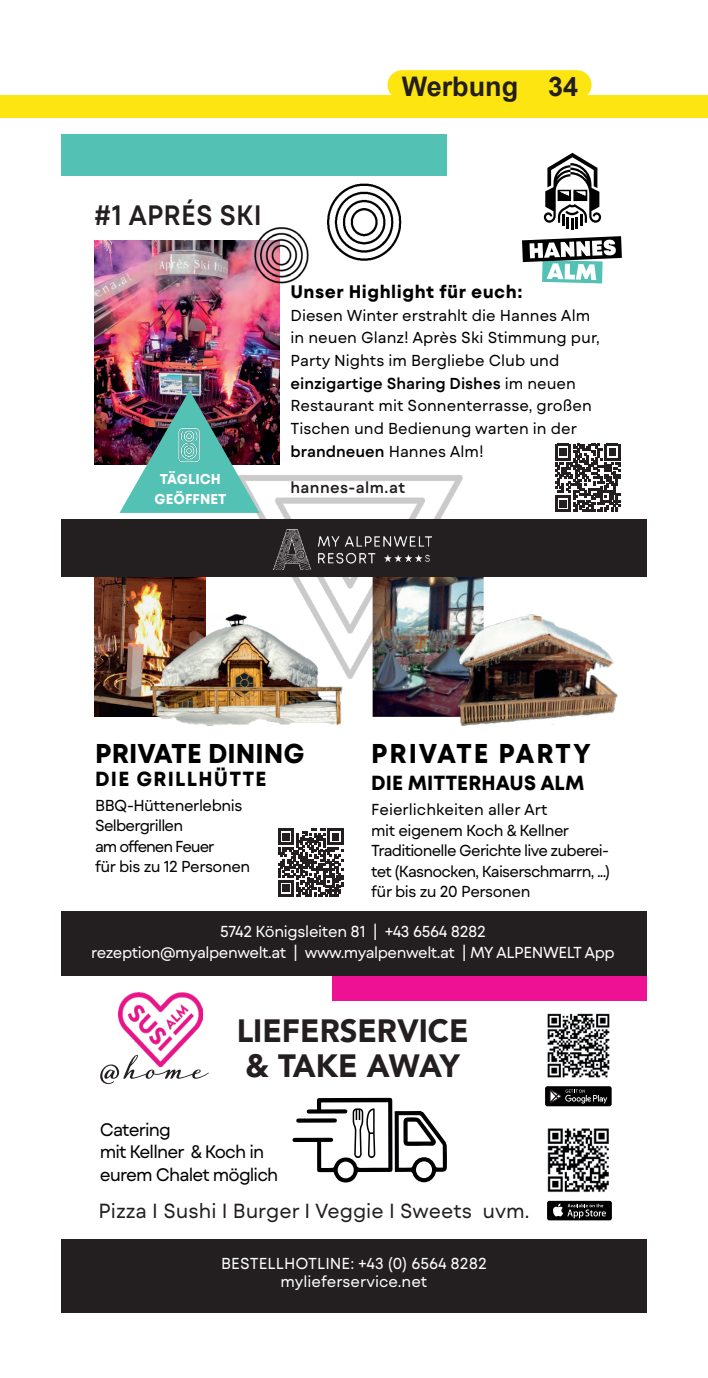
<style>
.page{position:relative;width:708px;height:1378px;background:#fff}
.page>*{position:absolute;margin:0;border:0;box-sizing:border-box;transform-origin:0 0}
.t1{font:57.38px "Luxus Brut";color:#231f20;scale:.96 1}
.t2{font:900 32.18px/34.9px "Avenir";color:#231f20;scale:.96 1}
.t3{font:600 27.9px "Mont Blanc";letter-spacing:.005em;color:#231f20;scale:.93 1}
.t4{font:700 27.22px "Mont Blanc";color:#000;scale:.96 1}
.t5{font:700 27.22px "Mont Blanc";letter-spacing:.07em;color:#000;scale:.96 1}
.t6{font:700 27px "Arial";color:#231f20}
.t7{font:20.47px "Mont Blanc";color:#231f20;scale:.96 1}
.t8{font:700 20.47px "Mont Blanc";color:#000;scale:.96 1}
.t9{font:700 20.47px "Mont Blanc";letter-spacing:.06em;color:#000;scale:.96 1}
.t10{font:18.22px/22.7px "Mont Blanc";letter-spacing:-.05em;color:#000;scale:.96 1}
.t11{font:700 18.22px "Mont Blanc";letter-spacing:.03em;color:#000;scale:.96 1}
.t12{font:15.75px/22.7px "Mont Blanc";letter-spacing:-.01em;color:#000;scale:.96 1}
.t13{font:15.75px/20.5px "Mont Blanc";letter-spacing:-.05em;color:#000;scale:.96 1}
.t14{font:15.75px/20.5px "Mont Blanc";letter-spacing:-.02em;color:#fff;text-align:center;scale:.96 1}
.t15{font:15.75px/20.5px "Mont Blanc";letter-spacing:-.035em;color:#000;scale:.96 1}
.t16{font:15.75px/18.2px "Mont Blanc";color:#fff;text-align:center;scale:.96 1}
.t17{font:600 15.75px "Mont Blanc";letter-spacing:.025em;color:#231f20;scale:.96 1}
.t18{font:700 14.4px/19.6px "Mont Blanc";color:#fff;text-align:center;scale:.96 1}
.s1{font-weight:600}
</style>
<div class="page">
<div style="left:387px;top:70px;width:205px;height:30px;background:#fce511;border-radius:15px"></div>
<div style="left:0;top:96px;width:708px;height:22px;background:#fce511"></div>
<div style="left:61px;top:1239px;width:586px;height:73px;background:#231f20"></div>
<img style="left:547px;top:1013px;width:63px;height:65px">
<div style="left:545px;top:1086px;width:67px;height:20px;background:#000001;border-radius:2px"></div>
<svg style="left:549px;top:1089px;width:58px;height:15px"></svg>
<img style="left:547px;top:1128px;width:62px;height:64px">
<div style="left:547px;top:1201px;width:65px;height:19px;background:#000001;border-radius:2px"></div>
<svg style="left:553px;top:1203px;width:53px;height:15px"></svg>
<div style="left:332px;top:974px;width:315px;height:26px;background:#ee1193"></div>
<img style="left:118px;top:992px;width:85px;height:74px">
<svg style="left:292px;top:1098px;width:155px;height:84px"></svg>
<div style="left:61px;top:911px;width:586px;height:65px;background:#231f20"></div>
<img style="left:95px;top:240px;width:185px;height:225px">
<img style="left:319px;top:175px;width:98px;height:86px">
<img style="left:244px;top:227px;width:65px;height:67px">
<img style="left:94px;top:577px;width:111px;height:139px">
<img style="left:150px;top:613px;width:192px;height:113px">
<img style="left:373px;top:706px;width:75px;height:11px">
<img style="left:448px;top:614px;width:170px;height:113px">
<img style="left:217px;top:475px;width:271px;height:231px">
<div style="left:61px;top:519px;width:586px;height:58px;background:#231f20"></div>
<div style="left:61px;top:134px;width:386px;height:41px;background:#54c1b5"></div>
<img style="left:274px;top:530px;width:157px;height:39px">
<img style="left:119px;top:390px;width:140px;height:123px">
<img style="left:171px;top:427px;width:37px;height:38px">
<svg style="left:522px;top:236px;width:100px;height:47px"></svg>
<svg style="left:544px;top:153px;width:57px;height:77px"></svg>
<svg style="left:555px;top:444px;width:65px;height:68px"></svg>
<svg style="left:278px;top:828px;width:65px;height:68px"></svg>
<h3 class="t6" style="left:402px;top:68px;width:178px">Werbung 34</h3>
<h3 class="t3" style="left:94px;top:197px;width:182px">#1 APRÉS SKI</h3>
<p class="t18" style="left:155px;top:470px;width:77px">TÄGLICH<br>GEÖFFNET</p>
<p class="t11" style="left:291px;top:280px;width:243px">Unser Highlight für euch:</p>
<p class="t12" style="left:291px;top:304px;width:324px">Diesen Winter erstrahlt die Hannes Alm in neuen Glanz! Après Ski Stimmung pur, Party Nights im Bergliebe Club und <span class="s1">einzigartige Sharing Dishes</span> im neuen Restaurant mit Sonnenterrasse, großen Tischen und Bedienung warten in der <span class="s1">brandneuen</span> Hannes Alm!</p>
<p class="t17" style="left:291px;top:477px;width:121px">hannes-alm.at</p>
<h3 class="t4" style="left:95px;top:736px;width:220px">PRIVATE DINING</h3>
<h3 class="t9" style="left:95px;top:765px;width:180px">DIE GRILLHÜTTE</h3>
<p class="t15" style="left:95px;top:795px;width:163px">BBQ-Hüttenerlebnis<br>Selbergrillen<br>am offenen Feuer<br>für bis zu 12 Personen</p>
<h3 class="t5" style="left:371px;top:736px;width:230px">PRIVATE PARTY</h3>
<h3 class="t8" style="left:371px;top:770px;width:224px">DIE MITTERHAUS ALM</h3>
<p class="t13" style="left:371px;top:799px;width:251px">Feierlichkeiten aller Art<br>mit eigenem Koch &amp; Kellner<br>Traditionelle Gerichte live zuberei&shy;tet (Kasnocken, Kaiserschmarrn, ...) für bis zu 20 Personen</p>
<p class="t14" style="left:91px;top:921px;width:547px">5742 Königsleiten 81 | +43 6564 8282<br>rezeption@myalpenwelt.at | www.myalpenwelt.at | MY ALPENWELT App</p>
<h1 class="t1" style="left:97px;top:1025px;width:119px">@home</h1>
<h2 class="t2" style="left:237px;top:1012px;width:243px">LIEFERSERVICE &amp; TAKE AWAY</h2>
<p class="t10" style="left:100px;top:1118px;width:188px">Catering<br>mit Kellner &amp; Koch in eurem Chalet möglich</p>
<h3 class="t7" style="left:98px;top:1197px;width:451px">Pizza I Sushi I Burger I Veggie I Sweets uvm.</h3>
<p class="t16" style="left:221px;top:1254px;width:278px">BESTELLHOTLINE: +43 (0) 6564 8282 mylieferservice.net</p>
</div>
